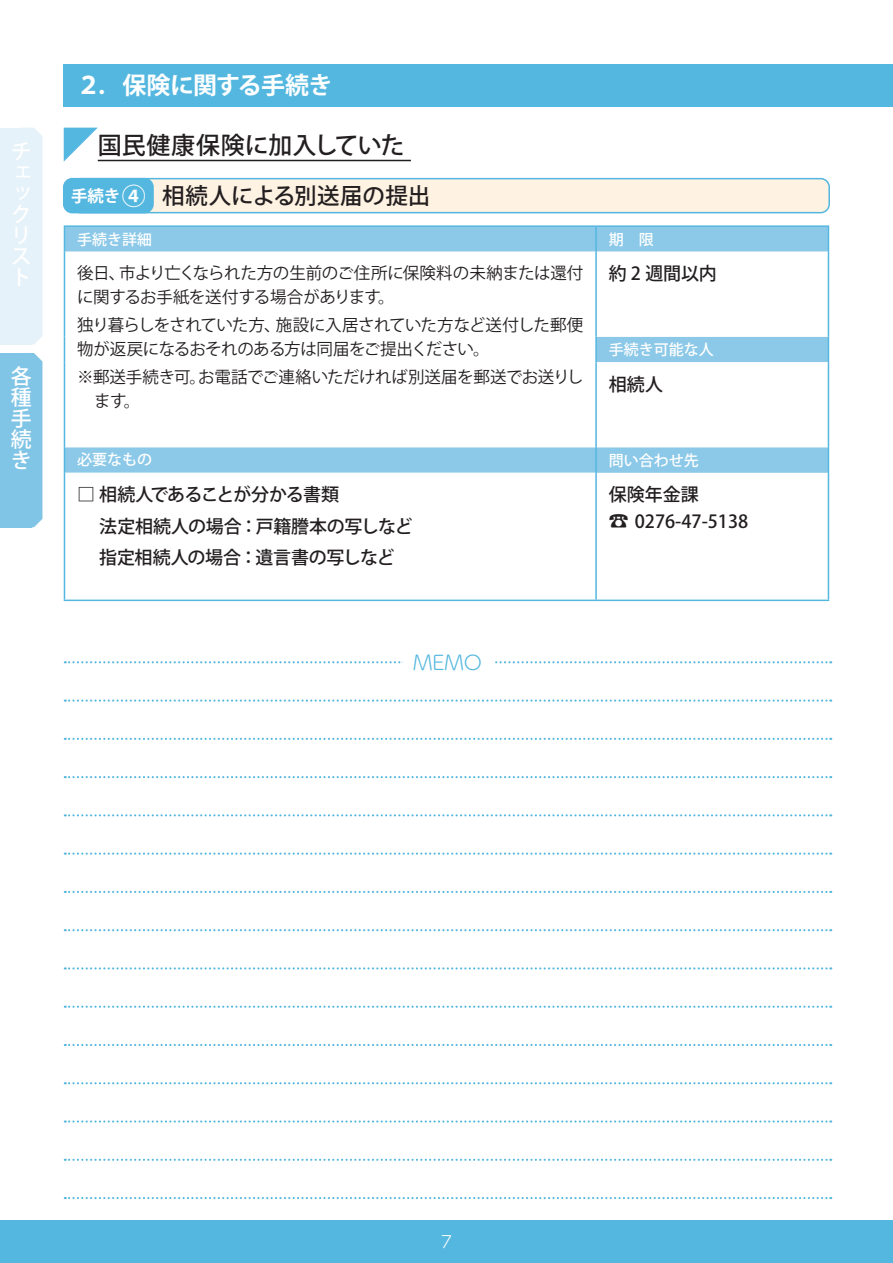
<style>
.page{position:relative;width:893px;height:1263px;background:#fff}
.page>*{position:absolute;margin:0;border:0;box-sizing:border-box;transform-origin:0 0}
.t1{font:24px "Koz Go Pro Medium 90 msp RKSJ H";color:#231f20}
.t2{font:24px "Koz Go Pro Bold 90 msp RKSJ H";letter-spacing:-.03em;color:#fff}
.t3{font:22.5px "Koz Go Pro Medium 90 msp RKSJ H";color:#231f20}
.t4{font:21px/21px "Koz Go Pro Medium 90 msp RKSJ H";color:#fff}
.t5{font:19.5px "UD Shin M Go Pr 6 N Light 90 msp RKSJ H";color:#54b7df}
.t6{font:18px/31.2px "Koz Go Pro Medium 90 msp RKSJ H";letter-spacing:-.01em;color:#231f20}
.t7{font:16.5px/24px "Koz Go Pro Regular 90 msp RKSJ H";letter-spacing:-.025em;color:#231f20}
.t8{font:16.5px "UD Shin M Go Pr 6 N Light 90 msp RKSJ H";color:#fff}
.t9{font:15px "Koz Go Pro Medium 90 msp RKSJ H";color:#fff}
.s1{font-family:"Koz Go Pro Bold 90 msp RKSJ H";font-size:16.5px;color:#fff}
.s2{font-family:"Koz Go Pro Bold 90 msp RKSJ H";font-size:24px;color:#fff}
.s3{font-size:19.8px}
</style>
<div class="page">
<div style="left:0;top:1220px;width:893px;height:43px;background:#54b7df"></div>
<div style="left:72px;top:179px;width:757px;height:34px;background:#fef2e3;border-radius:9px"></div>
<div style="left:71px;top:178px;width:759px;height:35px;border:2px solid #54b7df;border-radius:9px"></div>
<div style="left:64px;top:179px;width:89px;height:34px;background:#54b7df;border-radius:9px"></div>
<div style="left:63px;top:178px;width:91px;height:35px;border:2px solid #54b7df;border-radius:9px"></div>
<div style="left:64px;top:64px;width:829px;height:42px;background:#54b7df"></div>
<hr style="left:98px;top:160px;width:313px;height:1px;background:#231f20">
<div style="left:65px;top:227px;width:763px;height:246px;background:#8cc9e8"></div>
<svg style="left:65px;top:252px;width:530px;height:348px"></svg>
<svg style="left:597px;top:252px;width:231px;height:195px"></svg>
<hr style="left:64px;top:252px;width:1px;height:85px;background:#54b7df">
<svg style="left:64px;top:337px;width:1px;height:25px"></svg>
<hr style="left:64px;top:362px;width:1px;height:85px;background:#54b7df">
<svg style="left:64px;top:447px;width:1px;height:26px"></svg>
<hr style="left:64px;top:473px;width:1px;height:127px;background:#54b7df">
<hr style="left:64px;top:600px;width:532px;height:1px;background:#54b7df">
<hr style="left:595px;top:252px;width:2px;height:85px;background:#54b7df">
<hr style="left:828px;top:252px;width:1px;height:85px;background:#54b7df">
<hr style="left:595px;top:337px;width:2px;height:25px;background:#54b7df">
<svg style="left:828px;top:337px;width:1px;height:25px"></svg>
<hr style="left:595px;top:362px;width:2px;height:85px;background:#54b7df">
<hr style="left:828px;top:362px;width:1px;height:85px;background:#54b7df">
<hr style="left:595px;top:447px;width:2px;height:26px;background:#54b7df">
<svg style="left:828px;top:447px;width:1px;height:26px"></svg>
<hr style="left:595px;top:473px;width:2px;height:127px;background:#54b7df">
<hr style="left:828px;top:473px;width:1px;height:127px;background:#54b7df">
<hr style="left:596px;top:600px;width:233px;height:1px;background:#54b7df">
<hr style="left:64px;top:225px;width:532px;height:2px;background:#54b7df">
<svg style="left:64px;top:227px;width:1px;height:25px"></svg>
<hr style="left:596px;top:225px;width:233px;height:2px;background:#54b7df">
<hr style="left:595px;top:227px;width:2px;height:25px;background:#54b7df">
<svg style="left:828px;top:227px;width:1px;height:25px"></svg>
<svg style="left:65px;top:661px;width:766px;height:2px"></svg>
<svg style="left:65px;top:700px;width:766px;height:2px"></svg>
<svg style="left:65px;top:738px;width:766px;height:2px"></svg>
<svg style="left:65px;top:776px;width:766px;height:2px"></svg>
<svg style="left:65px;top:814px;width:766px;height:2px"></svg>
<svg style="left:65px;top:853px;width:766px;height:2px"></svg>
<div style="left:403px;top:650px;width:89px;height:25px;background:#fff"></div>
<svg style="left:65px;top:891px;width:766px;height:2px"></svg>
<svg style="left:65px;top:929px;width:766px;height:2px"></svg>
<svg style="left:65px;top:967px;width:766px;height:3px"></svg>
<svg style="left:65px;top:1006px;width:766px;height:2px"></svg>
<svg style="left:65px;top:1044px;width:766px;height:2px"></svg>
<svg style="left:65px;top:1082px;width:766px;height:2px"></svg>
<svg style="left:65px;top:1120px;width:766px;height:3px"></svg>
<svg style="left:65px;top:1159px;width:766px;height:2px"></svg>
<svg style="left:65px;top:1197px;width:766px;height:2px"></svg>
<svg style="left:64px;top:128px;width:34px;height:34px"></svg>
<div style="left:32px;top:128px;width:10px;height:216px;background:#e5f2f9"></div>
<div style="left:0;top:128px;width:32px;height:216px;background:#e5f2f9"></div>
<div style="left:32px;top:353px;width:10px;height:174px;background:#81c5e6"></div>
<div style="left:0;top:353px;width:32px;height:174px;background:#81c5e6"></div>
<p class="t4" style="left:11px;top:143px;width:21px">チェックリスト</p>
<p class="t4" style="left:11px;top:369px;width:22px;text-align:justify">各種手続き</p>
<h1 class="t2" style="left:76px;top:76px;width:257px">２．保険に関する手続き</h1>
<h1 class="t1" style="left:98px;top:136px;width:308px">国民健康保険に加入していた</h1>
<h2 class="t3" style="left:71px;top:187px;width:361px"><span class="s1">手続き</span><span class="s2">④</span> 相続人による別送届の提出</h2>
<p class="t9" style="left:77px;top:233px;width:76px">手続き詳細</p>
<p class="t9" style="left:609px;top:233px;width:46px">期　限</p>
<p class="t7" style="left:77px;top:263px;width:507px">後日、市より亡くなられた方の生前のご住所に保険料の未納または還付に関するお手紙を送付する場合があります。</p>
<p class="t7" style="left:77px;top:315px;width:507px">独り暮らしをされていた方、施設に入居されていた方など送付した郵便物が返戻になるおそれのある方は同届をご提出ください。</p>
<p class="t7" style="left:94px;top:368px;width:490px;text-indent:-17px">※郵送手続き可。お電話でご連絡いただければ別送届を郵送でお送りします。</p>
<p class="t6" style="left:609px;top:260px;width:109px">約 2 週間以内</p>
<p class="t9" style="left:609px;top:344px;width:106px">手続き可能な人</p>
<p class="t6" style="left:609px;top:371px;width:56px">相続人</p>
<p class="t9" style="left:77px;top:453px;width:76px">必要なもの</p>
<p class="t9" style="left:609px;top:454px;width:91px">問い合わせ先</p>
<p class="t6" style="left:77px;top:481px;width:337px">□ 相続人であることが分かる書類<br>　 法定相続人の場合：戸籍謄本の写しなど　 指定相続人の場合：遺言書の写しなど</p>
<p class="t6" style="left:609px;top:484px;width:141px;line-height:27px">保険年金課<br><span class="s3">☎</span> 0276-47-5138</p>
<p class="t5" style="left:413px;top:655px;width:70px">MEMO</p>
<p class="t8" style="left:441px;top:1235px;width:12px">7</p>
</div>
